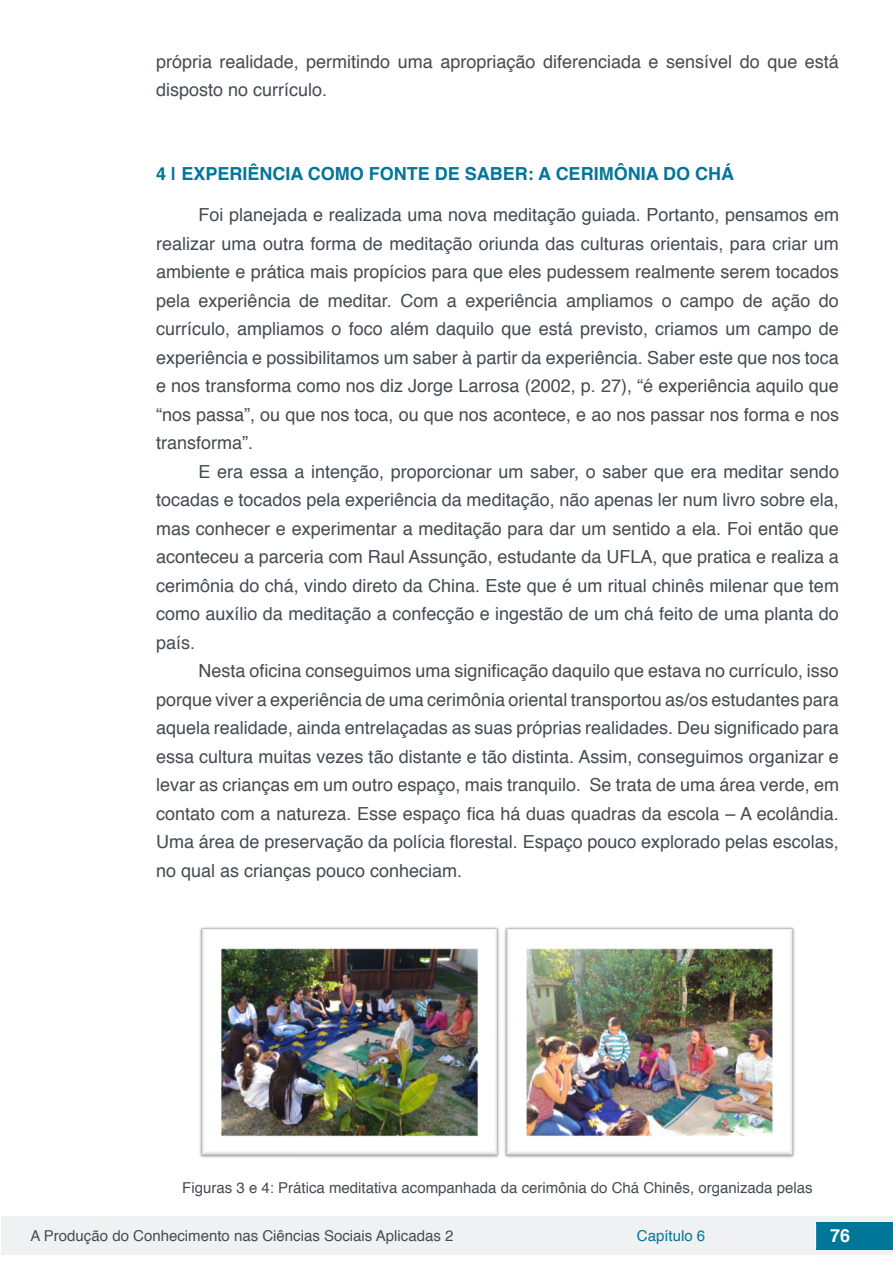
<style>
.page{position:relative;width:893px;height:1263px;background:#fff}
.page>*{position:absolute;margin:0;border:0;box-sizing:border-box;transform-origin:0 0}
.txt{font:18px/28.5px "Helvetica";color:#434c52;text-align:justify}
.t1{font:700 18px "Helvetica";color:#007699}
.t2{font:700 18px "Helvetica";color:#fff}
.info_tab_gra_imag{font:15px "Helvetica";color:#434c52}
.t3{font:15px "Helvetica";color:#007699}
</style>
<div class="page">
<div style="left:1px;top:1216px;width:891px;height:38px;background:#f0f1f2"></div>
<div style="left:816px;top:1222px;width:77px;height:27px;background:#007699"></div>
<svg style="left:815px;top:1224px;width:1px;height:24px"></svg>
<img style="left:200px;top:927px;width:595px;height:231px">
<p class="txt" style="left:156px;top:47px;width:684px">própria realidade, permitindo uma apropriação diferenciada e sensível do que está disposto no currículo.</p>
<p class="t1" style="left:156px;top:159px;width:579px">4 | EXPERIÊNCIA COMO FONTE DE SABER: A CERIMÔNIA DO CHÁ</p>
<p class="txt" style="left:156px;top:201px;width:684px;text-indent:43px">Foi planejada e realizada uma nova meditação guiada. Portanto, pensamos em realizar uma outra forma de meditação oriunda das culturas orientais, para criar um ambiente e prática mais propícios para que eles pudessem realmente serem tocados pela experiência de meditar. Com a experiência ampliamos o campo de ação do currículo, ampliamos o foco além daquilo que está previsto, criamos um campo de experiência e possibilitamos um saber à partir da experiência. Saber este que nos toca e nos transforma como nos diz Jorge Larrosa (2002, p. 27), “é experiência aquilo que “nos passa”, ou que nos toca, ou que nos acontece, e ao nos passar nos forma e nos transforma”.</p>
<p class="txt" style="left:156px;top:458px;width:684px;text-indent:43px">E era essa a intenção, proporcionar um saber, o saber que era meditar sendo tocadas e tocados pela experiência da meditação, não apenas ler num livro sobre ela, mas conhecer e experimentar a meditação para dar um sentido a ela. Foi então que aconteceu a parceria com Raul Assunção, estudante da UFLA, que pratica e realiza a cerimônia do chá, vindo direto da China. Este que é um ritual chinês milenar que tem como auxílio da meditação a confecção e ingestão de um chá feito de uma planta do país.</p>
<p class="txt" style="left:156px;top:657px;width:684px;text-indent:43px">Nesta oficina conseguimos uma significação daquilo que estava no currículo, isso porque viver a experiência de uma cerimônia oriental transportou as/os estudantes para aquela realidade, ainda entrelaçadas as suas próprias realidades. Deu significado para essa cultura muitas vezes tão distante e tão distinta. Assim, conseguimos organizar e levar as crianças em um outro espaço, mais tranquilo. Se trata de uma área verde, em contato com a natureza. Esse espaço fica há duas quadras da escola – A ecolândia.<br>Uma área de preservação da polícia florestal. Espaço pouco explorado pelas escolas, no qual as crianças pouco conheciam.</p>
<p class="info_tab_gra_imag" style="left:182px;top:1176px;width:632px">Figuras 3 e 4: Prática meditativa acompanhada da cerimônia do Chá Chinês, organizada pelas</p>
<p class="info_tab_gra_imag" style="left:31px;top:1224px;width:424px">A Produção do Conhecimento nas Ciências Sociais Aplicadas 2</p>
<p class="t3" style="left:637px;top:1224px;width:70px">Capítulo 6</p>
<p class="t2" style="left:830px;top:1221px;width:22px">76</p>
</div>
